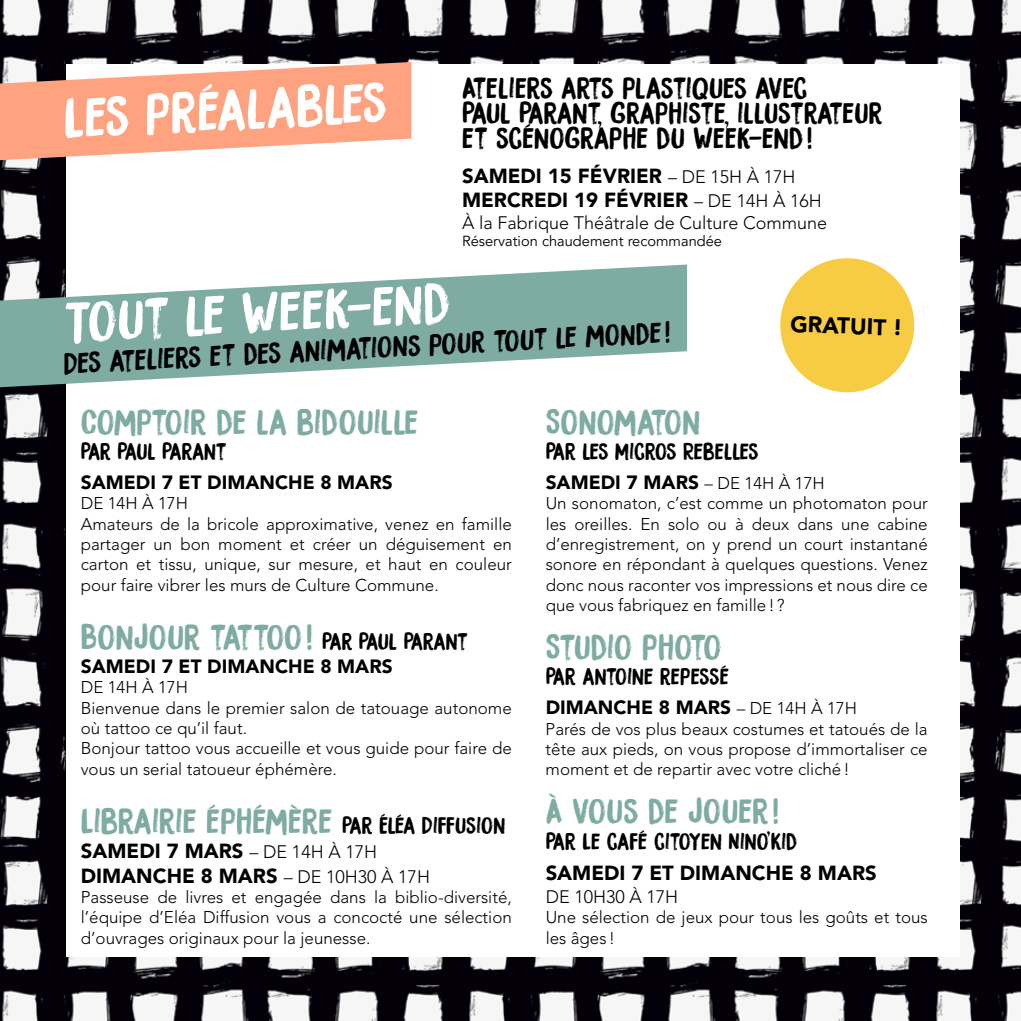
<style>
.page{position:relative;width:1021px;height:1021px;background:#fff}
.page>*{position:absolute;margin:0;border:0;box-sizing:border-box;transform-origin:0 0}
.t1{font:51.3px "Bocadillo";color:#fff}
.t2{font:31.72px "Bocadillo";color:#7eaca2}
.t3{font:31.72px "Bocadillo";letter-spacing:-.03em;color:#7eaca2}
.t4{font:27px/24.8px "Bocadillo";color:#000}
.t5{font:900 22.5px "Avenir LT Pro";color:#000}
.t6{font:21.15px "Bocadillo";color:#000}
.t7{font:21.15px "Bocadillo";letter-spacing:-.02em;color:#000}
.t8{font:21.15px "Bocadillo";letter-spacing:-.025em;color:#000}
.t9{font:900 20.25px/24.3px "Avenir LT Pro";color:#000}
.t10{font:900 19.12px "Avenir LT Pro";color:#000}
.t11{font:300 18px "Avenir LT Pro";color:#000}
.t12{font:300 16.88px/20.2px "Avenir LT Pro";color:#000}
.t13{font:14.62px "Avenir LT Pro";color:#000}
.s1{font-weight:300;font-size:18px}
.s2{font-size:21.15px;color:#000}
.s3{font-weight:300;font-size:16.88px}
</style>
<div class="page">
<img style="left:0;top:0;width:1020px;height:1020px">
<div style="left:66px;top:64px;width:893px;height:892px;background:#fff"></div>
<svg style="left:780px;top:258px;width:135px;height:135px"></svg>
<svg style="left:0;top:62px;width:411px;height:98px"></svg>
<svg style="left:0;top:264px;width:687px;height:123px;fill:#7eaca2"></svg>
<h1 class="t1" style="left:61px;top:84px;width:325px;rotate:-3deg">LES PRÉALABLES</h1>
<h3 class="t4" style="left:462px;top:76px;width:422px">ATELIERS ARTS PLASTIQUES AVEC<br>PAUL PARANT, GRAPHISTE, ILLUSTRATEUR<br>ET SCÉNOGRAPHE DU WEEK-END!</h3>
<p class="t9" style="left:462px;top:163px;width:361px">SAMEDI 15 FÉVRIER <span class="s1">– DE 15H À 17H<br></span>MERCREDI 19 FÉVRIER <span class="s1">– DE 14H À 16H</span></p>
<p class="t11" style="left:462px;top:212px;width:366px">À la Fabrique Théâtrale de Culture Commune</p>
<p class="t13" style="left:462px;top:232px;width:261px">Réservation chaudement recommandée</p>
<h1 class="t1" style="left:61px;top:288px;width:389px;rotate:-3deg">TOUT LE WEEK-END</h1>
<h3 class="t4" style="left:63px;top:351px;width:608px;rotate:-3deg">DES ATELIERS ET DES ANIMATIONS POUR TOUT LE MONDE !</h3>
<h3 class="t5" style="left:790px;top:310px;width:114px;rotate:2deg">GRATUIT !</h3>
<h2 class="t2" style="left:81px;top:400px;width:339px">COMPTOIR DE LA BIDOUILLE</h2>
<p class="t8" style="left:81px;top:437px;width:147px">PAR PAUL PARANT</p>
<p class="t10" style="left:81px;top:471px;width:313px">SAMEDI 7 ET DIMANCHE 8 MARS</p>
<p class="t12" style="left:81px;top:493px;width:432px">DE 14H À 17H<br>Amateurs de la bricole approximative, venez en famille partager un bon moment et créer un déguisement en carton et tissu, unique, sur mesure, et haut en couleur pour faire vibrer les murs de Culture Commune.</p>
<h2 class="t2" style="left:81px;top:616px;width:389px">BONJOUR TATTOO! <span class="s2">PAR PAUL PARANT</span></h2>
<p class="t10" style="left:81px;top:654px;width:313px">SAMEDI 7 ET DIMANCHE 8 MARS</p>
<p class="t12" style="left:81px;top:677px;width:432px">DE 14H À 17H<br>Bienvenue dans le premier salon de tatouage autonome où tattoo ce qu’il faut.<br>Bonjour tattoo vous accueille et vous guide pour faire de vous un serial tatoueur éphémère.</p>
<h2 class="t2" style="left:81px;top:799px;width:426px">LIBRAIRIE ÉPHÉMÈRE <span class="s2">PAR ÉLÉA DIFFUSION</span></h2>
<p class="t9" style="left:81px;top:839px;width:351px">SAMEDI 7 MARS <span class="s1">– DE 14H À 17H<br></span>DIMANCHE 8 MARS <span class="s1">– DE 10H30 À 17H</span></p>
<p class="t12" style="left:81px;top:887px;width:432px;text-align:justify">Passeuse de livres et engagée dans la biblio-diversité, l’équipe d’Eléa Diffusion vous a concocté une sélection d’ouvrages originaux pour la jeunesse.</p>
<h2 class="t2" style="left:545px;top:400px;width:156px">SONOMATON</h2>
<p class="t7" style="left:545px;top:437px;width:214px">PAR LES MICROS REBELLES</p>
<p class="t10" style="left:545px;top:471px;width:280px">SAMEDI 7 MARS <span class="s3">– DE 14H À 17H</span></p>
<p class="t12" style="left:545px;top:493px;width:383px;text-align:justify">Un sonomaton, c’est comme un photomaton pour les oreilles. En solo ou à deux dans une cabine d’enregistrement, on y prend un court instantané sonore en répondant à quelques questions. Venez donc nous raconter vos impressions et nous dire ce que vous fabriquez en famille! ?</p>
<h2 class="t3" style="left:545px;top:626px;width:178px">STUDIO PHOTO</h2>
<p class="t6" style="left:545px;top:662px;width:185px">PAR ANTOINE REPESSÉ</p>
<p class="t10" style="left:545px;top:696px;width:313px">DIMANCHE 8 MARS <span class="s3">– DE 14H À 17H</span></p>
<p class="t12" style="left:545px;top:718px;width:383px;text-align:justify">Parés de vos plus beaux costumes et tatoués de la tête aux pieds, on vous propose d’immortaliser ce moment et de repartir avec votre cliché!</p>
<h2 class="t2" style="left:545px;top:790px;width:235px">À VOUS DE JOUER!</h2>
<p class="t6" style="left:545px;top:827px;width:254px">PAR LE CAFÉ CITOYEN NINO’KID</p>
<p class="t9" style="left:545px;top:860px;width:333px">SAMEDI 7 ET DIMANCHE 8 MARS</p>
<p class="t11" style="left:545px;top:886px;width:134px">DE 10H30 À 17H</p>
<p class="t12" style="left:545px;top:907px;width:383px">Une sélection de jeux pour tous les goûts et tous les âges !</p>
</div>
